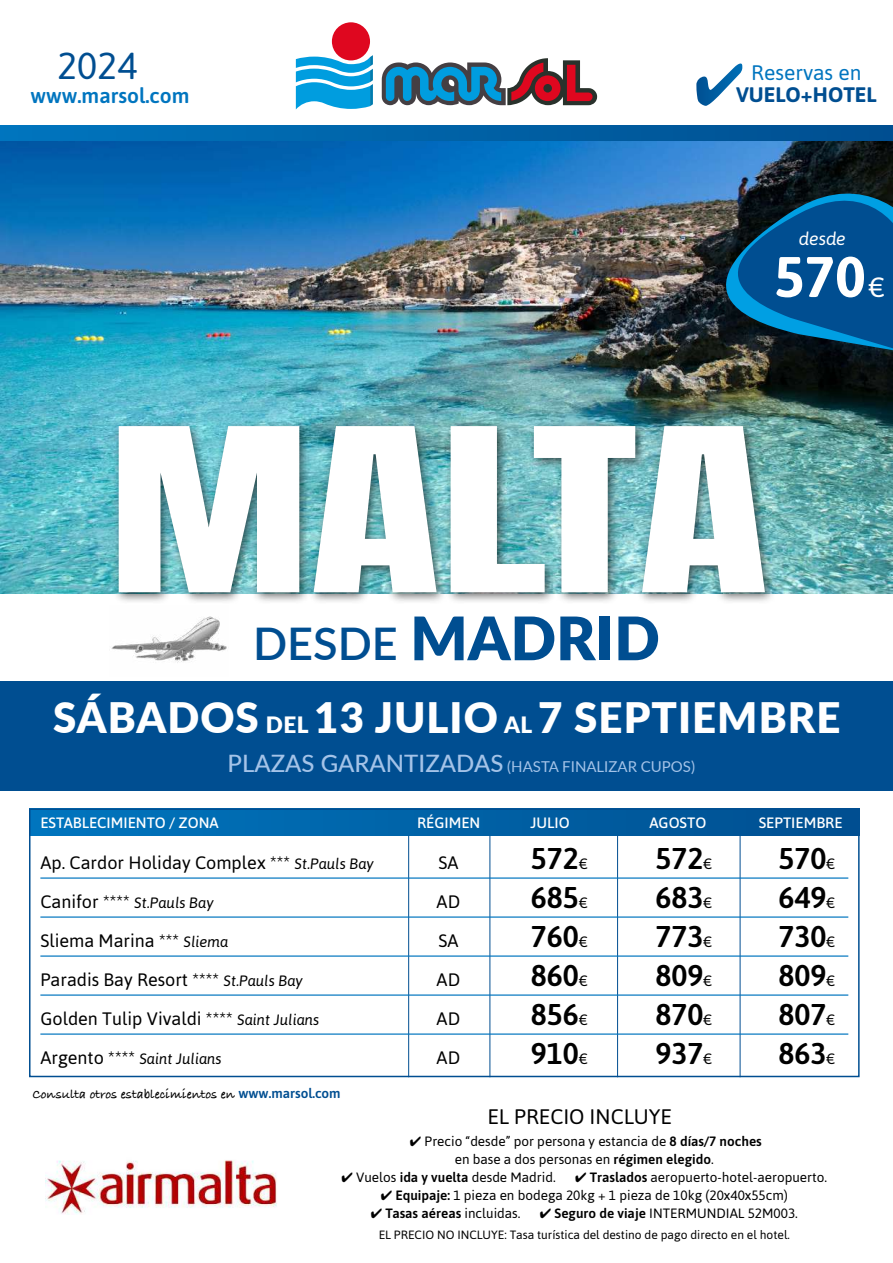
<style>
.page{position:relative;width:893px;height:1263px;background:#fff}
.page>*{position:absolute;margin:0;border:0;box-sizing:border-box;transform-origin:0 0}
.t1{font:193.5px "Anton";color:#fff;scale:1.39 1}
.t2{font:900 60px "Lato";color:#004e91}
.t3{font:700 57px "Asap";color:#fff}
.t4{font:900 42px "Lato";letter-spacing:.025em;color:#fff}
.t5{font:37.5px "Asap";color:#004e91}
.t6{font:600 30px "Asap";color:#000}
.t7{font:21px "Asap";color:#000}
.t8{font:600 21px "Asap";color:#0075bf}
.t9{font:700 21px "Asap";color:#004e91}
.t10{font:21px "Asap";color:#0075bf}
.t11{font:18px "Asap";color:#000}
.t12{font:italic 18px "Asap";color:#fff}
.t13{font:500 15px "Asap";color:#fff}
.t14{font:15px "Lato";color:#a4c3e8}
.t15{font:italic 15px "Asap";color:#000}
.t16{font:13.5px/18px "Asap";color:#000;text-align:center}
.t17{font:700 13.5px "Bradley Hand ITCTT";color:#000}
.t18{font:600 13.5px "Asap";color:#000}
.t19{font:12px "Asap";color:#000}
.s1{color:#fff}
.s2{font-weight:400;font-size:27.75px}
.s3{font-weight:600;font-size:45px}
.s4{font-size:22.5px}
.s5{font-weight:500;font-size:24px}
.s6{font-style:italic;font-size:15px}
.s7{font-weight:400;font-size:15px}
.s8{font-style:normal;font-size:18px}
.s9{font-family:"Asap";font-weight:600;color:#004e91}
.s10{font-weight:600}
.s11{font-weight:400}
</style>
<div class="page">
<div style="left:0;top:681px;width:893px;height:110px;background:#004e91"></div>
<img style="left:0;top:140px;width:893px;height:453px">
<div style="left:113px;top:420px;width:663px;height:185px;background:#000;opacity:.6"></div>
<img style="left:46px;top:1160px;width:231px;height:54px">
<svg style="left:0;top:125px;width:893px;height:15px;background:#0065aa"></svg>
<svg style="left:382px;top:58px;width:215px;height:47px"></svg>
<div style="left:332px;top:22px;width:38px;height:38px;background:#df071f;border-radius:50%"></div>
<svg style="left:296px;top:55px;width:77px;height:54px"></svg>
<div style="left:30px;top:808px;width:830px;height:28px;background:linear-gradient(to right,#0075be,#004f90)"></div>
<div style="left:29px;top:808px;width:831px;height:269px;border:2px solid #004e91"></div>
<hr style="left:408px;top:836px;width:1px;height:241px;background:#004e91">
<hr style="left:489px;top:836px;width:1px;height:241px;background:#004e91">
<hr style="left:617px;top:836px;width:1px;height:241px;background:#004e91">
<hr style="left:740px;top:836px;width:1px;height:241px;background:#004e91">
<hr style="left:40px;top:877px;width:808px;height:2px;background:#0075bf">
<hr style="left:40px;top:916px;width:808px;height:2px;background:#0075bf">
<hr style="left:40px;top:955px;width:808px;height:2px;background:#0075bf">
<hr style="left:40px;top:994px;width:808px;height:2px;background:#0075bf">
<hr style="left:40px;top:1033px;width:808px;height:2px;background:#0075bf">
<img style="left:661px;top:129px;width:232px;height:227px">
<svg style="left:683px;top:151px;width:210px;height:198px;background:#16496f"></svg>
<img style="left:111px;top:616px;width:116px;height:47px">
<h3 class="t5" style="left:57px;top:44px;width:82px">2024</h3>
<h3 class="t8" style="left:30px;top:81px;width:161px">www.marsol.com</h3>
<h3 class="t9" style="left:694px;top:83px;width:184px"><span class="s1">✔</span>VUELO+HOTEL</h3>
<h3 class="t10" style="left:751px;top:60px;width:112px">Reservas en</h3>
<h3 class="t12" style="left:799px;top:228px;width:49px">desde</h3>
<h3 class="t3" style="left:774px;top:244px;width:113px">570<span class="s2">€</span></h3>
<h1 class="t1" style="left:108px;top:412px;width:477px">MALTA</h1>
<h2 class="t2" style="left:253px;top:593px;width:408px"><span class="s3">DESDE</span> MADRID</h2>
<h3 class="t4" style="left:53px;top:686px;width:789px">SÁBADOS <span class="s4">DEL</span> 13 JULIO <span class="s4">AL</span> 7 SEPTIEMBRE</h3>
<p class="t14" style="left:228px;top:756px;width:469px"><span class="s5">PLAZAS GARANTIZADAS</span> (HASTA FINALIZAR CUPOS)</p>
<p class="t13" style="left:40px;top:812px;width:180px">ESTABLECIMIENTO / ZONA</p>
<p class="t13" style="left:417px;top:812px;width:65px">RÉGIMEN</p>
<p class="t13" style="left:530px;top:812px;width:41px">JULIO</p>
<p class="t13" style="left:649px;top:812px;width:58px">AGOSTO</p>
<p class="t13" style="left:759px;top:812px;width:85px">SEPTIEMBRE</p>
<h3 class="t11" style="left:40px;top:852px;width:335px">Ap. Cardor Holiday Complex *** <span class="s6">St.Pauls Bay</span></h3>
<h3 class="t11" style="left:438px;top:852px;width:22px">SA</h3>
<h3 class="t6" style="left:531px;top:837px;width:59px">572<span class="s7">€</span></h3>
<h3 class="t6" style="left:655px;top:837px;width:59px">572<span class="s7">€</span></h3>
<h3 class="t6" style="left:778px;top:837px;width:59px">570<span class="s7">€</span></h3>
<h3 class="t11" style="left:40px;top:891px;width:175px">Canifor **** <span class="s6">St.Pauls Bay</span></h3>
<h3 class="t11" style="left:437px;top:891px;width:25px">AD</h3>
<h3 class="t6" style="left:531px;top:876px;width:59px">685<span class="s7">€</span></h3>
<h3 class="t6" style="left:655px;top:876px;width:59px">683<span class="s7">€</span></h3>
<h3 class="t6" style="left:778px;top:876px;width:59px">649<span class="s7">€</span></h3>
<h3 class="t11" style="left:40px;top:930px;width:190px">Sliema Marina *** <span class="s6">Sliema</span></h3>
<h3 class="t11" style="left:438px;top:930px;width:22px">SA</h3>
<h3 class="t6" style="left:531px;top:915px;width:59px">760<span class="s7">€</span></h3>
<h3 class="t6" style="left:655px;top:915px;width:59px">773<span class="s7">€</span></h3>
<h3 class="t6" style="left:778px;top:915px;width:59px">730<span class="s7">€</span></h3>
<h3 class="t11" style="left:40px;top:969px;width:264px">Paradis Bay Resort **** <span class="s6">St.Pauls Bay</span></h3>
<h3 class="t11" style="left:437px;top:969px;width:25px">AD</h3>
<h3 class="t6" style="left:531px;top:954px;width:59px">860<span class="s7">€</span></h3>
<h3 class="t6" style="left:655px;top:954px;width:59px">809<span class="s7">€</span></h3>
<h3 class="t6" style="left:778px;top:954px;width:59px">809<span class="s7">€</span></h3>
<h3 class="t11" style="left:40px;top:1008px;width:281px">Golden Tulip Vivaldi **** <span class="s6">Saint Julians</span></h3>
<h3 class="t11" style="left:437px;top:1008px;width:25px">AD</h3>
<h3 class="t6" style="left:531px;top:993px;width:59px">856<span class="s7">€</span></h3>
<h3 class="t6" style="left:655px;top:993px;width:59px">870<span class="s7">€</span></h3>
<h3 class="t6" style="left:778px;top:993px;width:59px">807<span class="s7">€</span></h3>
<p class="t15" style="left:40px;top:1050px;width:183px"><span class="s8">Argento ****</span> Saint Julians</p>
<h3 class="t11" style="left:437px;top:1047px;width:25px">AD</h3>
<h3 class="t6" style="left:531px;top:1032px;width:59px">910<span class="s7">€</span></h3>
<h3 class="t6" style="left:655px;top:1032px;width:59px">937<span class="s7">€</span></h3>
<h3 class="t6" style="left:778px;top:1032px;width:59px">863<span class="s7">€</span></h3>
<p class="t17" style="left:32px;top:1084px;width:310px">Consulta otros establecimientos en <span class="s9">www.marsol.com</span></p>
<h3 class="t7" style="left:487px;top:1104px;width:186px">EL PRECIO INCLUYE</h3>
<p class="t16" style="left:410px;top:1132px;width:353px">✔ Precio “desde” por persona y estancia de <span class="s10">8 días/7 noches </span>en base a dos personas en <span class="s10">régimen elegido</span>.</p>
<p class="t16" style="left:341px;top:1168px;width:216px">✔ Vuelos <span class="s10">ida y vuelta</span> desde Madrid.</p>
<p class="t16" style="left:575px;top:1168px;width:254px">✔ <span class="s10">Traslados</span> aeropuerto-hotel-aeropuerto.</p>
<p class="t16" style="left:381px;top:1186px;width:409px">✔ <span class="s10">Equipaje:</span> 1 pieza en bodega 20kg + 1 pieza de 10kg (20x40x55cm)</p>
<p class="t18" style="left:371px;top:1203px;width:151px">✔ Tasas aéreas <span class="s11">incluidas.</span></p>
<p class="t16" style="left:540px;top:1204px;width:259px">✔ <span class="s10">Seguro de viaje</span> INTERMUNDIAL 52M003.</p>
<p class="t19" style="left:379px;top:1227px;width:413px">EL PRECIO NO INCLUYE: Tasa turística del destino de pago directo en el hotel.</p>
</div>
